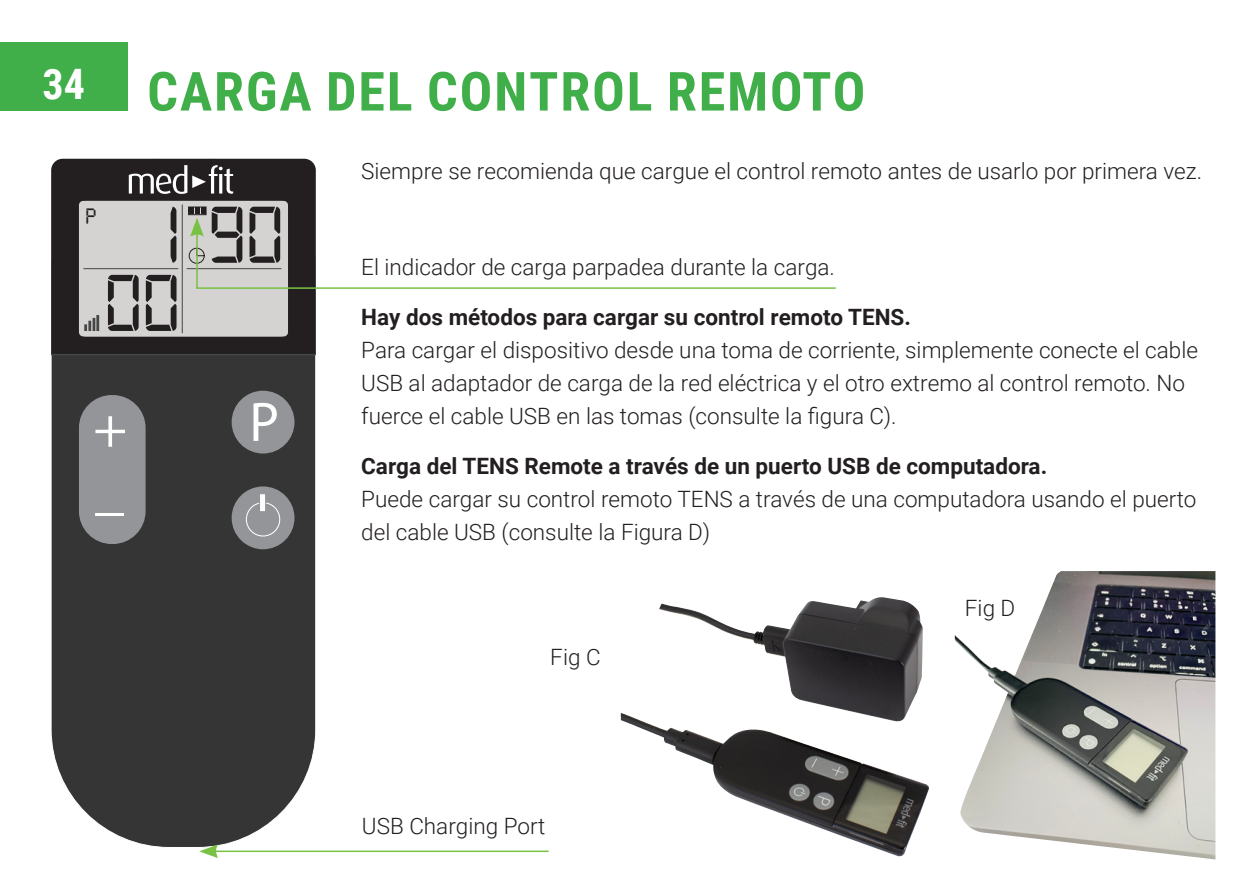
<style>
.page{position:relative;width:1259px;height:893px;background:#fff}
.page>*{position:absolute;margin:0;border:0;box-sizing:border-box;transform-origin:0 0}
.t1{font:85.5px "Digital 7";color:#231f20;scale:.94 1}
.t2{font:57.3px/62.1px "Myriad Pro";color:#fff}
.t3{font:56.1px "Myriad Pro";color:#fff}
.Heading{font:700 54px "Roboto Condensed";letter-spacing:.035em;color:#40ae49}
.t4{font:23.7px "Digital 7";color:#231f20}
.Text{font:300 22.5px/33px "Roboto";color:#231f20}
.subhead{font:700 22.5px "Roboto";color:#231f20}
</style>
<div class="page">
<div style="left:0;top:43px;width:128px;height:68px;background:#40ae49"></div>
<div style="left:51px;top:159px;width:265px;height:688px;background:#363536;border-radius:113px"></div>
<div style="left:51px;top:159px;width:265px;height:195px;background:#231f20"></div>
<div style="left:81px;top:201px;width:207px;height:135px;background:#d4d3d2;border-radius:4px"></div>
<div style="left:79px;top:395px;width:67px;height:149px;background:#939598;border-radius:33px"></div>
<div style="left:232px;top:391px;width:62px;height:62px;background:#939598;border-radius:50%"></div>
<div style="left:232px;top:486px;width:62px;height:63px;background:#939598;border-radius:50%"></div>
<div style="left:246px;top:502px;width:34px;height:34px;border:1px solid #fff;border-radius:50%"></div>
<div style="left:259px;top:494px;width:7px;height:18px;background:#fff;border:1px solid #939595"></div>
<svg style="left:129px;top:165px;width:104px;height:29px;background:#615e5f"></svg>
<hr style="left:51px;top:354px;width:265px;height:1px;background:#454647">
<hr style="left:182px;top:205px;width:1px;height:128px;background:#454647">
<hr style="left:83px;top:268px;width:95px;height:1px;background:#454647">
<hr style="left:187px;top:268px;width:94px;height:1px;background:#454647">
<svg style="left:84px;top:318px;width:11px;height:13px"></svg>
<hr style="left:96px;top:315px;width:3px;height:16px;background:#454647">
<svg style="left:188px;top:247px;width:17px;height:17px"></svg>
<div style="left:188px;top:207px;width:18px;height:8px;border:1px solid #231f20"></div>
<hr style="left:213px;top:850px;width:336px;height:2px;background:#79c142">
<svg style="left:199px;top:844px;width:19px;height:14px"></svg>
<hr style="left:196px;top:287px;width:640px;height:2px;background:#79c142">
<img style="left:621px;top:597px;width:308px;height:260px">
<img style="left:955px;top:571px;width:260px;height:288px">
<hr style="left:196px;top:232px;width:2px;height:56px;background:#79c142">
<svg style="left:188px;top:208px;width:17px;height:29px"></svg>
<p class="Heading" style="left:43px;top:54px;width:824px"><sup>34</sup> CARGA DEL CONTROL REMOTO</p>
<p class="t4" style="left:86px;top:205px;width:13px">p</p>
<p class="t1" style="left:167px;top:197px;width:126px">1 90</p>
<p class="t1" style="left:104px;top:266px;width:82px">00</p>
<p class="t2" style="left:93px;top:396px;width:36px">+ _</p>
<p class="t3" style="left:249px;top:387px;width:31px">P</p>
<p class="Text" style="left:361px;top:154px;width:842px">Siempre se recomienda que cargue el control remoto antes de usarlo por primera vez.</p>
<p class="Text" style="left:361px;top:250px;width:475px">El indicador de carga parpadea durante la carga.</p>
<p class="subhead" style="left:361px;top:302px;width:551px">Hay dos métodos para cargar su control remoto TENS.</p>
<p class="Text" style="left:361px;top:333px;width:838px">Para cargar el dispositivo desde una toma de corriente, simplemente conecte el cable<br>USB al adaptador de carga de la red eléctrica y el otro extremo al control remoto. No fuerce el cable USB en las tomas (consulte la figura C).</p>
<p class="subhead" style="left:361px;top:451px;width:687px">Carga del TENS Remote a través de un puerto USB de computadora.</p>
<p class="Text" style="left:361px;top:482px;width:837px">Puede cargar su control remoto TENS a través de una computadora usando el puerto del cable USB (consulte la Figura D)</p>
<p class="Text" style="left:550px;top:639px;width:52px">Fig C</p>
<p class="Text" style="left:362px;top:809px;width:185px">USB Charging Port</p>
<p class="Text" style="left:965px;top:591px;width:52px">Fig D</p>
</div>
